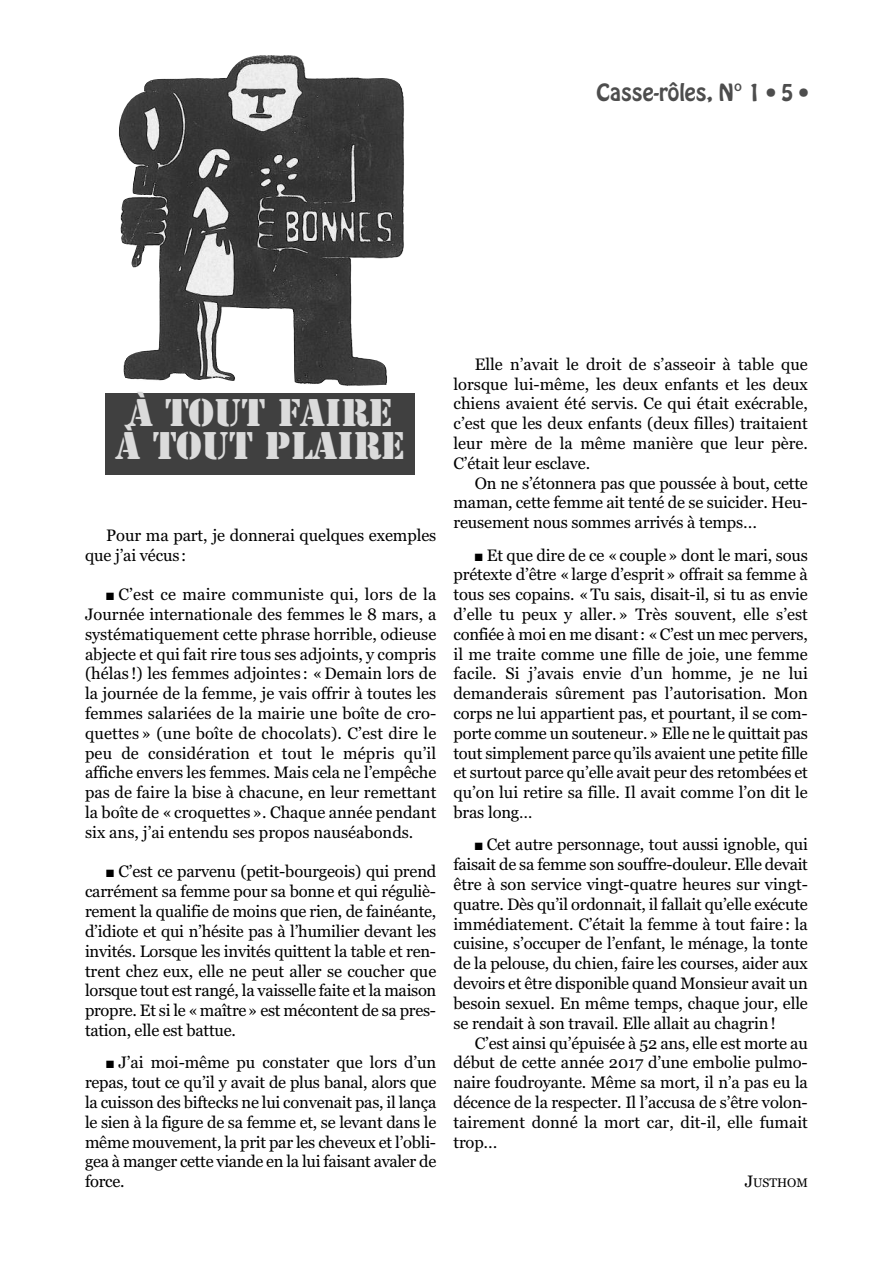
<style>
.page{position:relative;width:893px;height:1263px;background:#fff}
.page>*{position:absolute;margin:0;border:0;box-sizing:border-box;transform-origin:0 0}
.t1{font:36px/33px "Stencil Std";color:#dbdbdb;text-align:center}
.t2{font:21px "Hobo Std";color:#4d4d4d}
.t3{font:16.5px/19.8px "Georgia";letter-spacing:-.01em;color:#000;text-align:justify}
.t4{font:12.3px "Georgia";color:#000}
.s1{font-size:16.5px}
</style>
<div class="page">
<img style="left:119px;top:55px;width:285px;height:331px">
<div style="left:105px;top:393px;width:310px;height:81px;background:#404040"></div>
<p class="t2" style="left:596px;top:84px;width:213px">Casse-rôles, N° 1 • 5 •</p>
<h1 class="t1" style="left:116px;top:397px;width:291px">À TOUT FAIRE<br>À TOUT PLAIRE</h1>
<p class="t3" style="left:85px;top:525px;width:353px;text-indent:21px">Pour ma part, je donnerai quelques exemples que j’ai vécus:</p>
<p class="t3" style="left:85px;top:585px;width:353px;text-indent:21px">■ C’est ce maire communiste qui, lors de la Journée internationale des femmes le 8 mars, a systématiquement cette phrase horrible, odieuse abjecte et qui fait rire tous ses adjoints, y compris (hélas !) les femmes adjointes : «Demain lors de la journée de la femme, je vais offrir à toutes les femmes salariées de la mairie une boîte de cro&shy;quettes» (une boîte de chocolats). C’est dire le peu de considération et tout le mépris qu’il affiche envers les femmes. Mais cela ne l’empêche pas de faire la bise à chacune, en leur remettant la boîte de «croquettes». Chaque année pendant six ans, j’ai entendu ses propos nauséabonds.</p>
<p class="t3" style="left:85px;top:862px;width:353px;text-indent:21px">■ C’est ce parvenu (petit-bourgeois) qui prend carrément sa femme pour sa bonne et qui réguliè&shy;rement la qualifie de moins que rien, de fainéante, d’idiote et qui n’hésite pas à l’humilier devant les invités. Lorsque les invités quittent la table et ren&shy;trent chez eux, elle ne peut aller se coucher que lorsque tout est rangé, la vaisselle faite et la maison propre. Et si le «maître» est mécontent de sa pres&shy;tation, elle est battue.</p>
<p class="t3" style="left:85px;top:1053px;width:353px;text-indent:21px">■ J’ai moi-même pu constater que lors d’un repas, tout ce qu’il y avait de plus banal, alors que la cuisson des biftecks ne lui convenait pas, il lança le sien à la figure de sa femme et, se levant dans le même mouvement, la prit par les cheveux et l’obli&shy;gea à manger cette viande en la lui faisant avaler de force.</p>
<p class="t3" style="left:453px;top:354px;width:356px;text-indent:21px">Elle n’avait le droit de s’asseoir à table que lorsque lui-même, les deux enfants et les deux chiens avaient été servis. Ce qui était exécrable, c’est que les deux enfants (deux filles) traitaient leur mère de la même manière que leur père.<br>C’était leur esclave.</p>
<p class="t3" style="left:453px;top:473px;width:356px;text-indent:21px">On ne s’étonnera pas que poussée à bout, cette maman, cette femme ait tenté de se suicider. Heu&shy;reusement nous sommes arrivés à temps…</p>
<p class="t3" style="left:453px;top:545px;width:356px;text-indent:21px">■ Et que dire de ce «couple» dont le mari, sous prétexte d’être «large d’esprit» offrait sa femme à tous ses copains. «Tu sais, disait-il, si tu as envie d’elle tu peux y aller.» Très souvent, elle s’est confiée à moi en me disant: «C’est un mec pervers, il me traite comme une fille de joie, une femme facile. Si j’avais envie d’un homme, je ne lui demanderais sûrement pas l’autorisation. Mon corps ne lui appartient pas, et pourtant, il se com&shy;porte comme un souteneur.» Elle ne le quittait pas tout simplement parce qu’ils avaient une petite fille et surtout parce qu’elle avait peur des retombées et qu’on lui retire sa fille. Il avait comme l’on dit le bras long…</p>
<p class="t3" style="left:453px;top:835px;width:356px;text-indent:21px">■ Cet autre personnage, tout aussi ignoble, qui faisait de sa femme son souffre-douleur. Elle devait être à son service vingt-quatre heures sur vingt&shy;quatre. Dès qu’il ordonnait, il fallait qu’elle exécute immédiatement. C’était la femme à tout faire: la cuisine, s’occuper de l’enfant, le ménage, la tonte de la pelouse, du chien, faire les courses, aider aux devoirs et être disponible quand Monsieur avait un besoin sexuel. En même temps, chaque jour, elle se rendait à son travail. Elle allait au chagrin!</p>
<p class="t3" style="left:453px;top:1033px;width:356px;text-indent:21px">C’est ainsi qu’épuisée à 52 ans, elle est morte au début de cette année 2017 d’une embolie pulmo&shy;naire foudroyante. Même sa mort, il n’a pas eu la décence de la respecter. Il l’accusa de s’être volon&shy;tairement donné la mort car, dit-il, elle fumait trop…</p>
<p class="t4" style="left:745px;top:1176px;width:65px"><span class="s1">J</span>uSTHOM</p>
</div>
